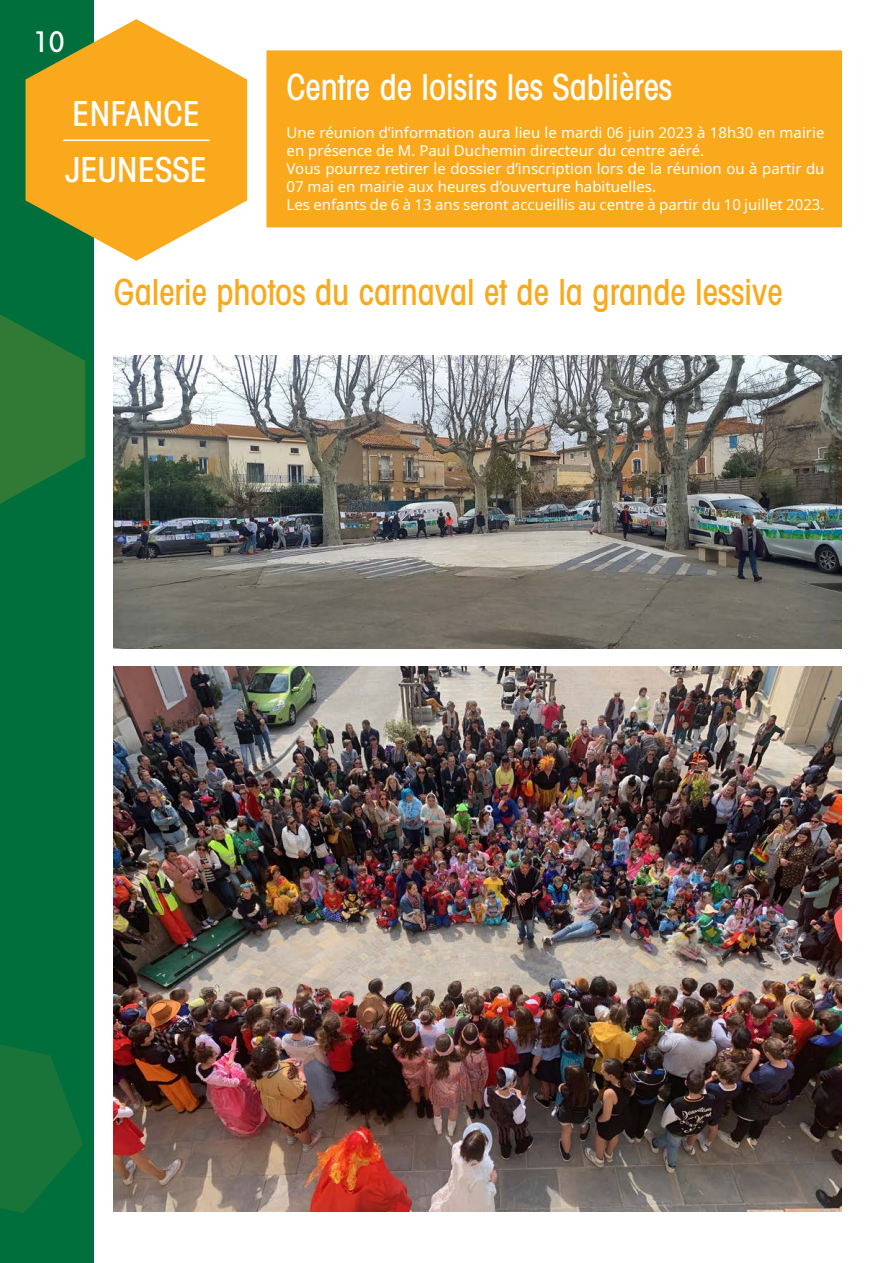
<style>
.page{position:relative;width:893px;height:1263px;background:#fff}
.page>*{position:absolute;margin:0;border:0;box-sizing:border-box;transform-origin:0 0}
.t1{font:500 condensed 36px "Avant Garde";color:#f9a91b;scale:.95 1}
.t2{font:500 condensed 36px "Avant Garde";color:#fff;scale:.95 1}
.t3{font:500 condensed 34.5px/55.2px "Avant Garde";color:#fff}
.t4{font:500 condensed 28.5px "Avant Garde";color:#fff}
.t5{font:15px/18px "Noto Sans";color:#fff}
</style>
<div class="page">
<div style="left:0;top:0;width:94px;height:1263px;background:#006f3c"></div>
<svg style="left:26px;top:19px;width:221px;height:242px;fill:#f9a91b"></svg>
<svg style="left:0;top:314px;width:85px;height:190px"></svg>
<svg style="left:0;top:1044px;width:83px;height:169px"></svg>
<hr style="left:63px;top:140px;width:147px;height:1px;background:#fff">
<img style="left:114px;top:355px;width:728px;height:293px">
<div style="left:266px;top:50px;width:576px;height:177px;background:#f9a91b;border:3px solid #f9a91b"></div>
<img style="left:114px;top:666px;width:727px;height:546px">
<h3 class="t4" style="left:33px;top:24px;width:33px">10</h3>
<h2 class="t3" style="left:65px;top:86px;width:143px">ENFANCE<br>JEUNESSE</h2>
<h1 class="t2" style="left:287px;top:65px;width:407px">Centre de loisirs les Sablières</h1>
<p class="t5" style="left:287px;top:124px;width:539px">Une réunion d’information aura lieu le mardi 06 juin 2023 à 18h30 en mairie en présence de M. Paul Duchemin directeur du centre aéré.<br>Vous pourrez retirer le dossier d’inscription lors de la réunion ou à partir du 07 mai en mairie aux heures d’ouverture habituelles.<br>Les enfants de 6 à 13 ans seront accueillis au centre à partir du 10 juillet 2023.</p>
<h1 class="t1" style="left:114px;top:270px;width:705px">Galerie photos du carnaval et de la grande lessive</h1>
</div>
